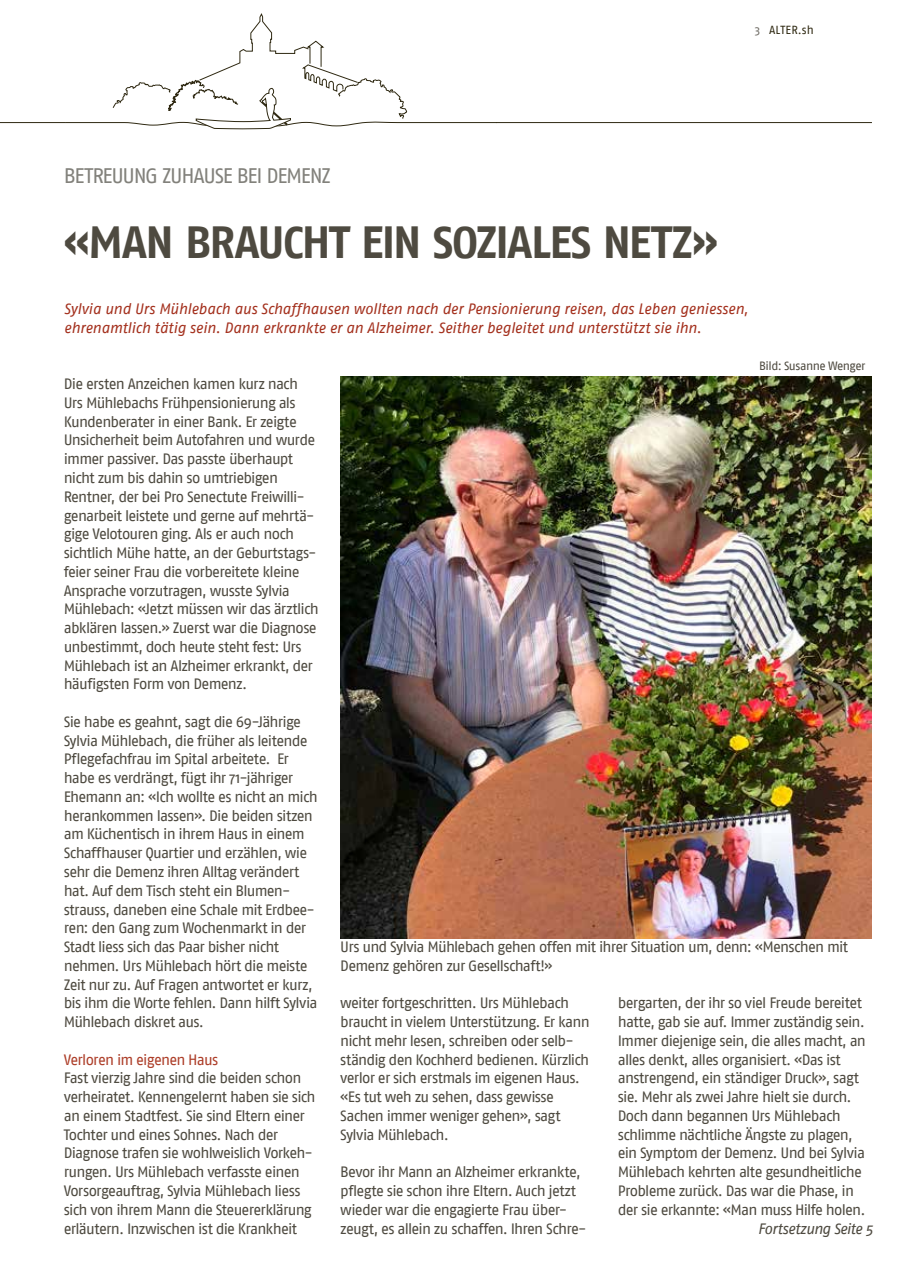
<style>
.page{position:relative;width:906px;height:1285px;background:#fff}
.page>*{position:absolute;margin:0;border:0;box-sizing:border-box;transform-origin:0 0}
._3_0_Lauftext{font:700 45px "Fago No";letter-spacing:-.035em;color:#4e4a40}
._3_0_Lauftext-2{font:21px "Fago No";letter-spacing:-.065em;color:#82817b}
._3_0_Lauftext-3{font:15px/18.8px "Fago No";letter-spacing:-.055em;color:#4e4a40}
._3_0_Lauftext-4{font:italic 15px/18.8px "Fago No";letter-spacing:-.015em;color:#a4311e}
._3_0_Lauftext-5{font:15px "Fago No";letter-spacing:-.055em;color:#ad3e29}
._3_0_Lauftext-6{font:italic 15px "Fago No";letter-spacing:-.04em;color:#4e4a40}
._3_0_Lauftext-7{font:12px "Fago No";letter-spacing:-.045em;color:#4e4a40}
.t1{font:11.7px "Fago No";letter-spacing:.01em;color:#2f2912}
.s1{color:#6d6a63}
</style>
<div class="page">
<img style="left:341px;top:376px;width:530px;height:562px">
<svg style="left:65px;top:13px;width:431px;height:116px"></svg>
<hr style="left:0;top:122px;width:66px;height:1px;background:#2f2912">
<hr style="left:496px;top:122px;width:376px;height:1px;background:#2f2912">
<p class="t1" style="left:755px;top:23px;width:60px"><span class="s1">3</span> ALTER.sh</p>
<p class="_3_0_Lauftext-2" style="left:64px;top:163px;width:268px">BETREUUNG ZUHAUSE BEI DEMENZ</p>
<p class="_3_0_Lauftext" style="left:64px;top:216px;width:655px">«MAN BRAUCHT EIN SOZIALES NETZ»</p>
<p class="_3_0_Lauftext-4" style="left:64px;top:299px;width:686px">Sylvia und Urs Mühlebach aus Schaffhausen wollten nach der Pensionierung reisen, das Leben geniessen, ehrenamtlich tätig sein. Dann erkrankte er an Alzheimer. Seither begleitet und unterstützt sie ihn.</p>
<p class="_3_0_Lauftext-7" style="left:759px;top:359px;width:108px">Bild: Susanne Wenger</p>
<p class="_3_0_Lauftext-3" style="left:64px;top:374px;width:256px">Die ersten Anzeichen kamen kurz nach Urs Mühlebachs Frühpensionierung als Kundenberater in einer Bank. Er zeigte Unsicherheit beim Autofahren und wurde immer passiver. Das passte überhaupt nicht zum bis dahin so umtriebigen Rentner, der bei Pro Senectute Freiwilli&shy;genarbeit leistete und gerne auf mehrtä&shy;gige Velotouren ging. Als er auch noch sichtlich Mühe hatte, an der Geburtstags&shy;feier seiner Frau die vorbereitete kleine Ansprache vorzutragen, wusste Sylvia Mühlebach: «Jetzt müssen wir das ärztlich abklären lassen.» Zuerst war die Diagnose unbestimmt, doch heute steht fest: Urs Mühlebach ist an Alzheimer erkrankt, der häufigsten Form von Demenz.</p>
<p class="_3_0_Lauftext-3" style="left:64px;top:712px;width:256px">Sie habe es geahnt, sagt die 69-Jährige Sylvia Mühlebach, die früher als leitende Pflegefachfrau im Spital arbeitete. Er habe es verdrängt, fügt ihr 71-jähriger Ehemann an: «Ich wollte es nicht an mich herankommen lassen». Die beiden sitzen am Küchentisch in ihrem Haus in einem Schaffhauser Quartier und erzählen, wie sehr die Demenz ihren Alltag verändert hat. Auf dem Tisch steht ein Blumen&shy;strauss, daneben eine Schale mit Erdbee&shy;ren: den Gang zum Wochenmarkt in der Stadt liess sich das Paar bisher nicht nehmen. Urs Mühlebach hört die meiste Zeit nur zu. Auf Fragen antwortet er kurz, bis ihm die Worte fehlen. Dann hilft Sylvia Mühlebach diskret aus.</p>
<p class="_3_0_Lauftext-5" style="left:64px;top:1050px;width:156px">Verloren im eigenen Haus</p>
<p class="_3_0_Lauftext-3" style="left:64px;top:1068px;width:253px">Fast vierzig Jahre sind die beiden schon verheiratet. Kennengelernt haben sie sich an einem Stadtfest. Sie sind Eltern einer Tochter und eines Sohnes. Nach der Diagnose trafen sie wohlweislich Vorkeh&shy;rungen. Urs Mühlebach verfasste einen Vorsorgeauftrag, Sylvia Mühlebach liess sich von ihrem Mann die Steuererklärung erläutern. Inzwischen ist die Krankheit</p>
<p class="_3_0_Lauftext-3" style="left:340px;top:937px;width:509px">Urs und Sylvia Mühlebach gehen offen mit ihrer Situation um, denn: «Menschen mit<br>Demenz gehören zur Gesellschaft!»</p>
<p class="_3_0_Lauftext-3" style="left:340px;top:993px;width:251px">weiter fortgeschritten. Urs Mühlebach braucht in vielem Unterstützung. Er kann nicht mehr lesen, schreiben oder selb&shy;ständig den Kochherd bedienen. Kürzlich verlor er sich erstmals im eigenen Haus. «Es tut weh zu sehen, dass gewisse Sachen immer weniger gehen», sagt Sylvia Mühlebach.</p>
<p class="_3_0_Lauftext-3" style="left:340px;top:1162px;width:248px">Bevor ihr Mann an Alzheimer erkrankte, pflegte sie schon ihre Eltern. Auch jetzt wieder war die engagierte Frau über&shy;zeugt, es allein zu schaffen. Ihren Schre-</p>
<p class="_3_0_Lauftext-3" style="left:618px;top:993px;width:250px">bergarten, der ihr so viel Freude bereitet hatte, gab sie auf. Immer zuständig sein.<br>Immer diejenige sein, die alles macht, an alles denkt, alles organisiert. «Das ist anstrengend, ein ständiger Druck», sagt sie. Mehr als zwei Jahre hielt sie durch.<br>Doch dann begannen Urs Mühlebach schlimme nächtliche Ängste zu plagen, ein Symptom der Demenz. Und bei Sylvia Mühlebach kehrten alte gesundheitliche Probleme zurück. Das war die Phase, in der sie erkannte: «Man muss Hilfe holen.</p>
<p class="_3_0_Lauftext-6" style="left:758px;top:1219px;width:117px">Fortsetzung Seite 5</p>
</div>
